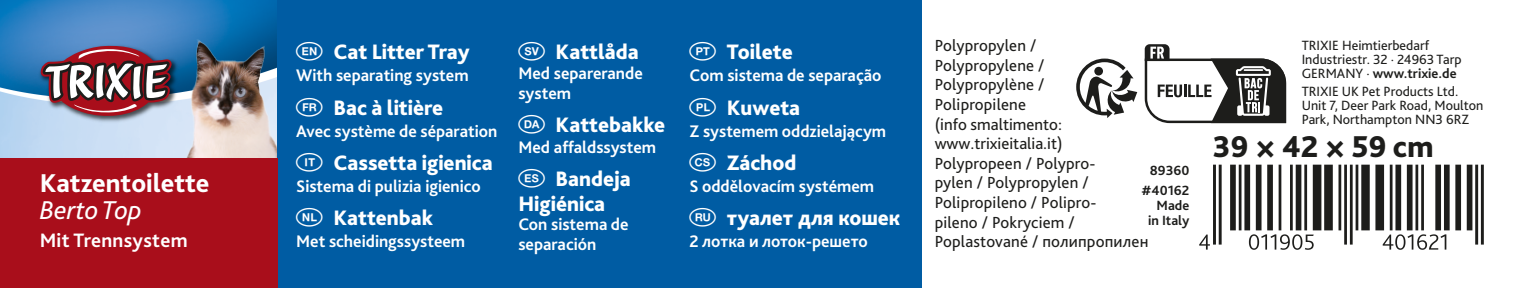
<style>
.page{position:relative;width:1528px;height:288px;background:#fff}
.page>*{position:absolute;margin:0;border:0;box-sizing:border-box;transform-origin:0 0}
.t1{font:800 31.5px "Bliss Pro";letter-spacing:.01em;color:#1d1d1b}
.t2{font:800 26.95px "Bliss Pro";color:#fff}
.t3{font:italic 26.95px "Bliss Pro";color:#fff}
.t4{font:800 21.7px/24.5px "Bliss Pro";color:#fff}
.t5{font:700 20.3px "Bliss Pro";letter-spacing:.015em;color:#fff}
.t6{font:700 17.5px/19.6px "Bliss Pro";color:#fff}
.t7{font:16.8px/19.6px "Bliss Pro";letter-spacing:.01em;color:#1d1d1b}
.t8{font:14px/14px "Bliss Pro";color:#1d1d1b}
.t9{font:700 14px/15px "Bliss Pro";color:#1d1d1b;text-align:right}
.s1{font-family:"Natrix";font-weight:400}
.s2{font-weight:700}
</style>
<div class="page">
<img style="left:0;top:102px;width:150px;height:57px">
<img style="left:0;top:0;width:278px;height:102px">
<img style="left:37px;top:42px;width:113px;height:82px">
<svg style="left:40px;top:45px;width:110px;height:73px"></svg>
<img style="left:150px;top:37px;width:128px;height:122px">
<div style="left:278px;top:0;width:1250px;height:288px;background:#005ca3"></div>
<div style="left:923px;top:0;width:605px;height:288px;background:#fff"></div>
<svg style="left:1100px;top:48px;width:187px;height:76px"></svg>
<svg style="left:1076px;top:59px;width:61px;height:59px"></svg>
<svg style="left:1145px;top:44px;width:141px;height:79px"></svg>
<img style="left:1199px;top:164px;width:285px;height:86px">
<div style="left:0;top:159px;width:278px;height:129px;background:#a90e1b"></div>
<h2 class="t2" style="left:40px;top:166px;width:171px">Katzentoilette</h2>
<h2 class="t3" style="left:40px;top:193px;width:104px">Berto Top</h2>
<p class="t5" style="left:40px;top:228px;width:149px">Mit Trennsystem</p>
<p class="t4" style="left:296px;top:39px;width:175px"><span class="s1">E</span> Cat Litter Tray</p>
<p class="t6" style="left:296px;top:65px;width:174px">With separating system</p>
<p class="t4" style="left:296px;top:95px;width:148px"><span class="s1">F</span> Bac à litière</p>
<p class="t6" style="left:296px;top:121px;width:203px">Avec système de séparation</p>
<p class="t4" style="left:296px;top:150px;width:198px"><span class="s1">I</span> Cassetta igienica</p>
<p class="t6" style="left:296px;top:176px;width:186px">Sistema di pulizia igienico</p>
<p class="t4" style="left:296px;top:205px;width:138px"><span class="s1">N</span> Kattenbak</p>
<p class="t6" style="left:296px;top:231px;width:171px">Met scheidingssysteem</p>
<p class="t4" style="left:518px;top:39px;width:122px"><span class="s1">S</span> Kattlåda</p>
<p class="t6" style="left:518px;top:63px;width:126px">Med separerande system</p>
<p class="t4" style="left:518px;top:112px;width:148px"><span class="s1">d</span> Kattebakke</p>
<p class="t6" style="left:518px;top:137px;width:139px">Med affaldssystem</p>
<p class="t4" style="left:518px;top:166px;width:114px"><span class="s1">e</span> Bandeja<br>Higiénica</p>
<p class="t6" style="left:518px;top:214px;width:112px">Con sistema de separación</p>
<p class="t4" style="left:690px;top:39px;width:105px"><span class="s1">P</span> Toilete</p>
<p class="t6" style="left:690px;top:65px;width:193px">Com sistema de separação</p>
<p class="t4" style="left:690px;top:95px;width:112px"><span class="s1">p</span> Kuweta</p>
<p class="t6" style="left:690px;top:121px;width:198px">Z systemem oddzielającym</p>
<p class="t4" style="left:690px;top:150px;width:108px"><span class="s1">C</span> Záchod</p>
<p class="t6" style="left:690px;top:176px;width:186px">S oddělovacím systémem</p>
<p class="t4" style="left:690px;top:205px;width:212px"><span class="s1">R</span> туалет для кошек</p>
<p class="t6" style="left:690px;top:231px;width:180px">2 лотка и лоток-решето</p>
<p class="t7" style="left:935px;top:35px;width:215px">Polypropylen /<br>Polypropylene /<br>Polypropylène /<br>Polipropilene<br>(info smaltimento: www.trixieitalia.it)<br>Polypropeen / Polypro-<br>pylen / Polypropylen /<br>Polipropileno / Polipro-<br>pileno / Pokryciem /<br>Poplastované / полипропилен</p>
<p class="t9" style="left:1150px;top:163px;width:41px">89360</p>
<p class="t9" style="left:1141px;top:182px;width:49px">#40162<br>Made<br>in Italy</p>
<p class="t8" style="left:1302px;top:38px;width:161px">TRIXIE Heimtierbedarf<br>Industriestr. 32 · 24963 Tarp<br>GERMANY · <span class="s2">www.trixie.de</span></p>
<p class="t8" style="left:1302px;top:84px;width:183px">TRIXIE UK Pet Products Ltd.<br>Unit 7, Deer Park Road, Moulton<br>Park, Northampton NN3 6RZ</p>
<h1 class="t1" style="left:1213px;top:127px;width:222px">39 × 42 × 59 cm</h1>
</div>
